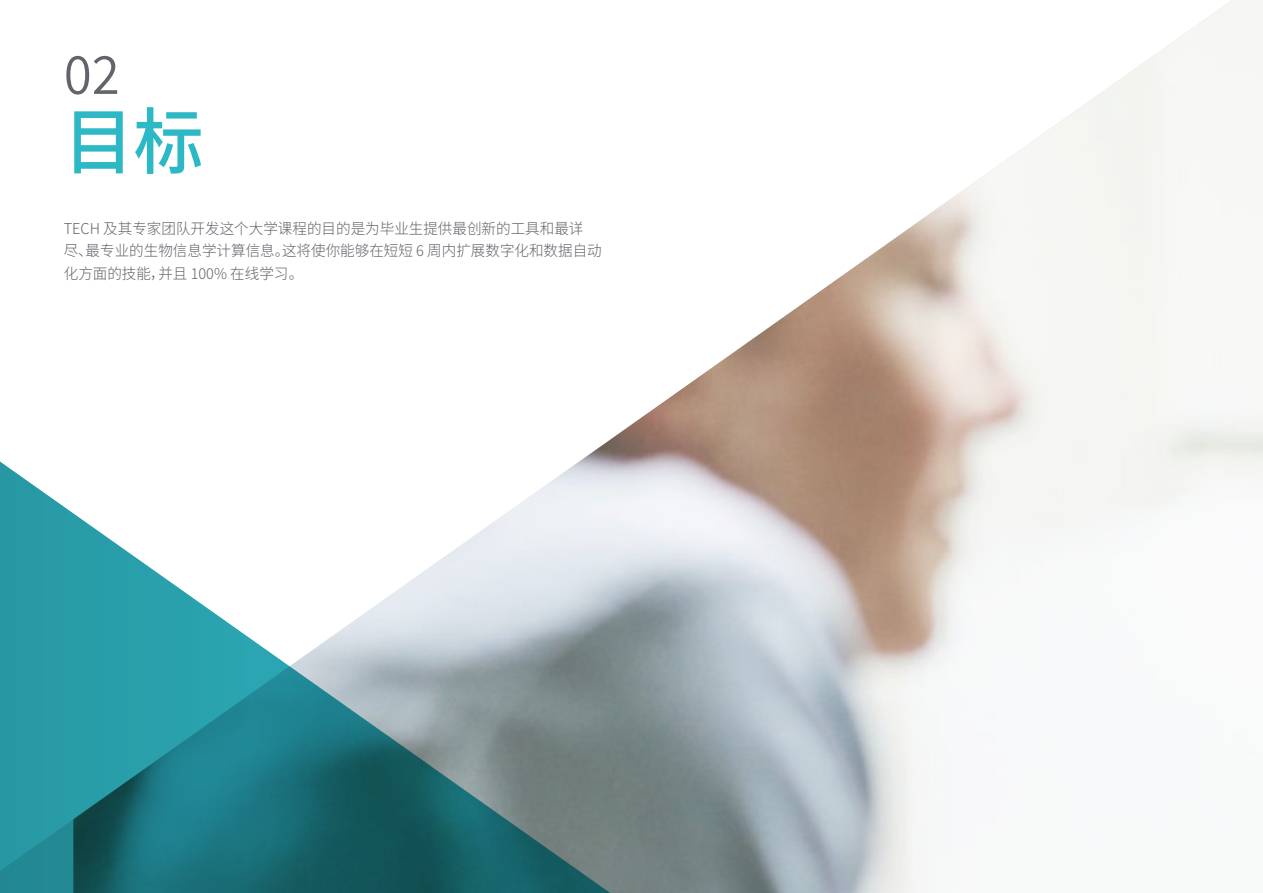
<style>
.page{position:relative;width:1263px;height:893px;background:#fff}
.page>*{position:absolute;margin:0;border:0;box-sizing:border-box;transform-origin:0 0}
.t1{font:500 72px "Source Han Sans CN";color:#2db8c5}
.t2{font:52.5px "Source Han Sans CN";color:#61646a}
.t3{font:300 15px/22.5px "Source Han Sans CN";color:#61646a}
</style>
<div class="page">
<img style="left:601px;top:0;width:662px;height:893px">
<svg style="left:0;top:446px;width:640px;height:447px"></svg>
<h2 class="t2" style="left:64px;top:45px;width:57px">02</h2>
<h1 class="t1" style="left:64px;top:101px;width:141px">目标</h1>
<p class="t3" style="left:64px;top:217px;width:540px">TECH 及其专家团队开发这个大学课程的目的是为毕业生提供最创新的工具和最详<br>尽、最专业的生物信息学计算信息。这将使你能够在短短 6 周内扩展数字化和数据自动化方面的技能，并且 100% 在线学习。</p>
</div>
